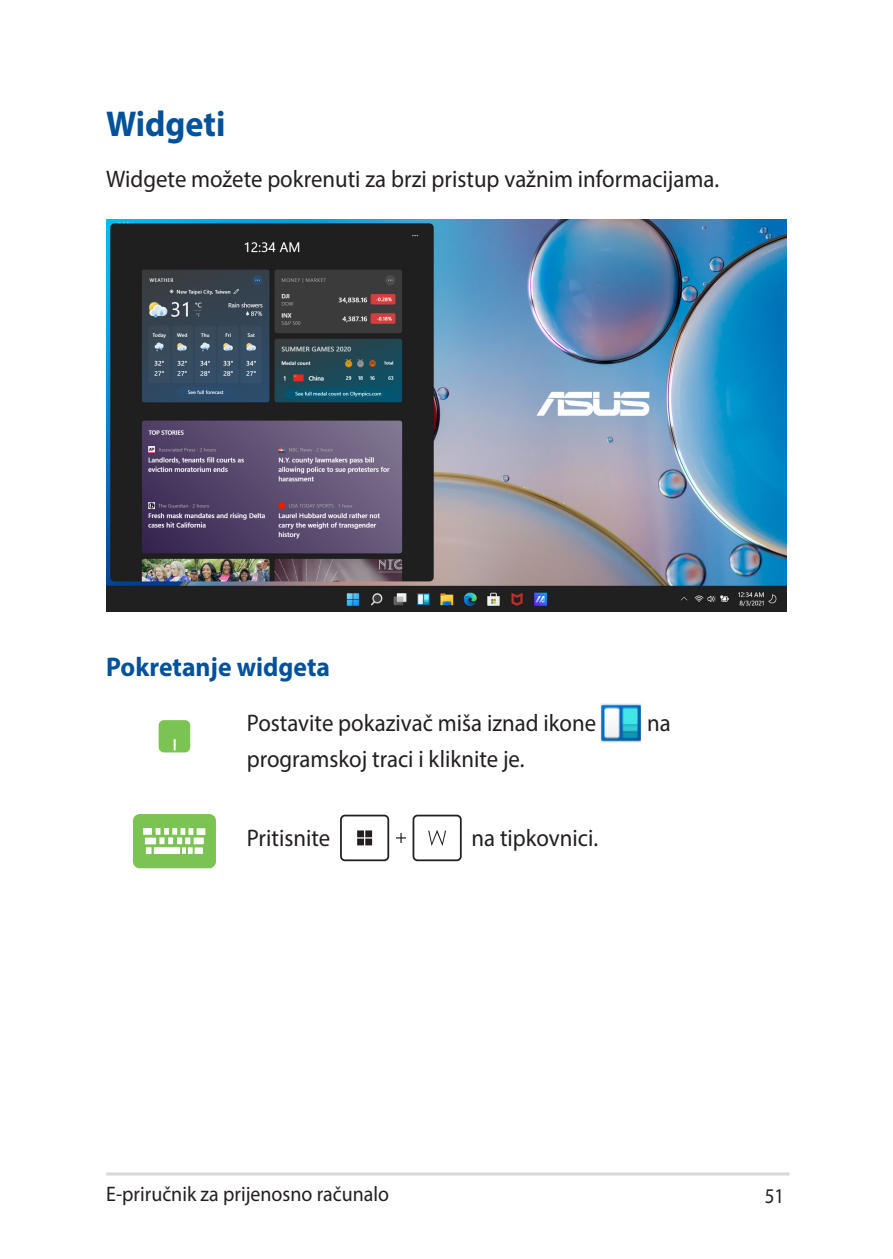
<style>
.page{position:relative;width:893px;height:1259px;background:#fff}
.page>*{position:absolute;margin:0;border:0;box-sizing:border-box;transform-origin:0 0}
.t1{font:700 36px "Myriad Pro";color:#01529a;scale:.95 1}
.t2{font:700 27px "Myriad Pro";color:#01529a;scale:.95 1}
.t3{font:24px "Myriad Pro";color:#231f20;scale:.95 1}
.t4{font:21px "Myriad Pro";color:#231f20;scale:.95 1}
.t5{font:21px "Myriad Pro";color:#231f20;scale:.9 1}
</style>
<div class="page">
<hr style="left:106px;top:1172px;width:683px;height:3px;background:#d8d8d8">
<img style="left:106px;top:219px;width:681px;height:393px">
<div style="left:159px;top:720px;width:31px;height:32px;background:#7bc352;border-radius:5px"></div>
<svg style="left:174px;top:739px;width:2px;height:11px"></svg>
<img style="left:601px;top:703px;width:41px;height:39px">
<div style="left:134px;top:815px;width:81px;height:52px;background:#7bc352;border-radius:6px"></div>
<div style="left:133px;top:814px;width:83px;height:54px;border:2px solid #7bc352;border-radius:6px"></div>
<div style="left:197px;top:828px;width:8px;height:7px;background:#fff"></div>
<div style="left:145px;top:837px;width:11px;height:7px;background:#fff"></div>
<div style="left:146px;top:847px;width:6px;height:7px;background:#fff"></div>
<div style="left:154px;top:847px;width:26px;height:7px;background:#fff"></div>
<div style="left:194px;top:837px;width:10px;height:7px;background:#fff"></div>
<svg style="left:156px;top:828px;width:37px;height:26px"></svg>
<div style="left:195px;top:847px;width:8px;height:7px;background:#fff"></div>
<div style="left:143px;top:828px;width:9px;height:6px;background:#fff"></div>
<div style="left:413px;top:814px;width:49px;height:47px;border:2px solid #231f20;border-radius:4px"></div>
<svg style="left:396px;top:833px;width:10px;height:10px"></svg>
<div style="left:340px;top:814px;width:49px;height:47px;border:2px solid #231f20;border-radius:4px"></div>
<svg style="left:428px;top:830px;width:18px;height:16px"></svg>
<div style="left:357px;top:838px;width:7px;height:7px;background:#231f20"></div>
<div style="left:365px;top:830px;width:7px;height:7px;background:#231f20"></div>
<div style="left:357px;top:830px;width:7px;height:7px;background:#231f20"></div>
<div style="left:365px;top:838px;width:7px;height:7px;background:#231f20"></div>
<h1 class="t1" style="left:106px;top:101px;width:127px">Widgeti</h1>
<p class="t3" style="left:106px;top:164px;width:647px">Widgete možete pokrenuti za brzi pristup važnim informacijama.</p>
<p class="t2" style="left:106px;top:649px;width:237px">Pokretanje widgeta</p>
<p class="t3" style="left:247px;top:708px;width:369px">Postavite pokazivač miša iznad ikone</p>
<p class="t3" style="left:647px;top:708px;width:26px">na</p>
<p class="t3" style="left:247px;top:744px;width:294px">programskoj traci i kliknite je.</p>
<p class="t3" style="left:247px;top:823px;width:89px">Pritisnite</p>
<p class="t3" style="left:471px;top:823px;width:135px">na tipkovnici.</p>
<p class="t4" style="left:106px;top:1180px;width:299px">E-priručnik za prijenosno računalo</p>
<p class="t5" style="left:765px;top:1182px;width:23px">51</p>
</div>
